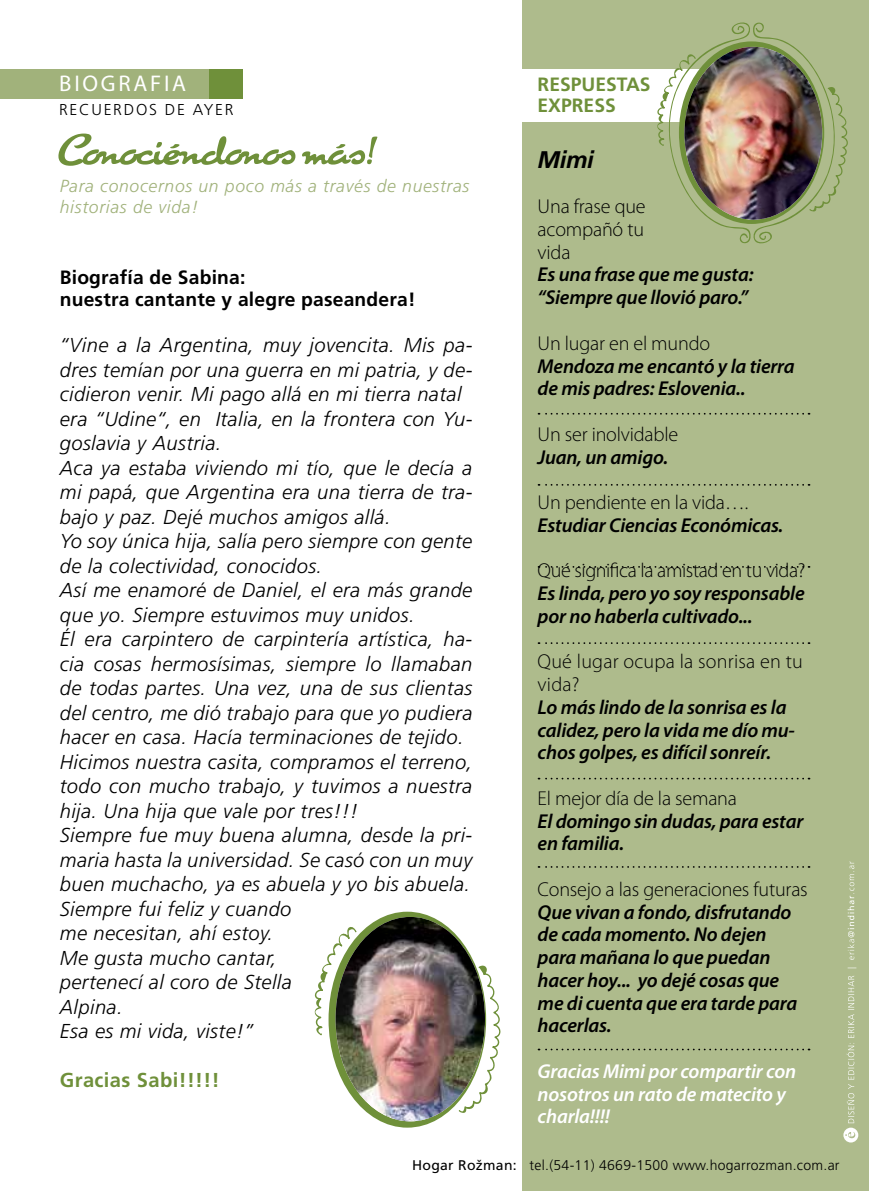
<style>
.page{position:relative;width:869px;height:1191px;background:#fff}
.page>*{position:absolute;margin:0;border:0;box-sizing:border-box;transform-origin:0 0}
.t1{font:italic 700 23.97px "Frutiger LT Std";color:#000}
.t2{font:22.75px "Myriad Pro";color:#fff}
.t3{font:italic 300 20.12px/24.5px "Frutiger LT Std";letter-spacing:.02em;color:#000}
.t4{font:italic 600 20.12px/22.8px "Myriad Pro";letter-spacing:-.01em;color:#000}
.t5{font:300 20.12px/22.8px "Myriad Pro";letter-spacing:-.01em;color:#000;text-align:justify}
.t6{font:italic 600 20.12px/22.8px "Myriad Pro";letter-spacing:-.01em;color:#fff}
.t7{font:300 20.12px/22.8px "Myriad Pro";letter-spacing:.01em;color:#000}
.t8{font:700 20.12px "Frutiger LT Std";letter-spacing:.02em;color:#6f903a}
.t9{font:700 19.25px/21.9px "Frutiger LT Std";letter-spacing:.01em;color:#000}
.t10{font:700 19.25px/21px "Frutiger LT Std";color:#6f903a}
.t11{font:italic 300 17.5px/21px "Frutiger LT Std";letter-spacing:.04em;color:#a1b27b}
.t12{font:300 15.75px "Frutiger LT Std";letter-spacing:.11em;color:#000}
.t13{font:300 14px "Frutiger LT Std";letter-spacing:.02em;color:#000}
.t14{font:300 14px "Helvetica";color:#000}
.s1{font-weight:400}
</style>
<div class="page">
<div style="left:522px;top:0;width:346px;height:1191px;background:#aebb8c"></div>
<div style="left:503px;top:69px;width:262px;height:53px;background:#fff"></div>
<svg style="left:843px;top:861px;width:14px;height:281px"></svg>
<svg style="left:657px;top:22px;width:191px;height:222px"></svg>
<div style="left:0;top:69px;width:209px;height:30px;background:#a1b27b"></div>
<div style="left:209px;top:69px;width:33px;height:30px;background:#6f903a"></div>
<svg style="left:58px;top:134px;width:319px;height:32px"></svg>
<svg style="left:538px;top:413px;width:261px;height:1px"></svg>
<svg style="left:538px;top:484px;width:261px;height:2px"></svg>
<svg style="left:538px;top:566px;width:261px;height:2px"></svg>
<svg style="left:538px;top:642px;width:261px;height:2px"></svg>
<svg style="left:538px;top:1048px;width:261px;height:2px"></svg>
<svg style="left:538px;top:866px;width:261px;height:1px"></svg>
<svg style="left:538px;top:777px;width:261px;height:2px"></svg>
<img style="left:684px;top:47px;width:137px;height:173px">
<svg style="left:484px;top:965px;width:17px;height:129px"></svg>
<svg style="left:314px;top:944px;width:21px;height:93px"></svg>
<img style="left:335px;top:917px;width:149px;height:204px">
<p class="t2" style="left:59px;top:70px;width:74px">BIOGRAFIA</p>
<p class="t12" style="left:59px;top:101px;width:176px">recuerdos de ayer</p>
<p class="t11" style="left:60px;top:175px;width:411px">Para conocernos un poco más a través de nuestras historias de vida!</p>
<p class="t9" style="left:60px;top:266px;width:357px">Biografía de Sabina:<br>nuestra cantante y alegre paseandera!</p>
<p class="t3" style="left:60px;top:333px;width:414px">“Vine a la Argentina, muy jovencita. Mis pa&shy;dres temían por una guerra en mi patria, y de&shy;cidieron venir. Mi pago allá en mi tierra natal era “Udine“, en Italia, en la frontera con Yu&shy;goslavia y Austria.<br>Aca ya estaba viviendo mi tío, que le decía a mi papá, que Argentina era una tierra de tra&shy;bajo y paz. Dejé muchos amigos allá.<br>Yo soy única hija, salía pero siempre con gente de la colectividad, conocidos.<br>Así me enamoré de Daniel, el era más grande que yo. Siempre estuvimos muy unidos.<br>Él era carpintero de carpintería artística, ha&shy;cia cosas hermosísimas, siempre lo llamaban de todas partes. Una vez, una de sus clientas del centro, me dió trabajo para que yo pudiera hacer en casa. Hacía terminaciones de tejido.<br>Hicimos nuestra casita, compramos el terreno, todo con mucho trabajo, y tuvimos a nuestra hija. Una hija que vale por tres!!!<br>Siempre fue muy buena alumna, desde la pri&shy;maria hasta la universidad. Se casó con un muy buen muchacho, ya es abuela y yo bis abuela.<br>Siempre fui feliz y cuando<br>me necesitan, ahí estoy.<br>Me gusta mucho cantar,<br>pertenecí al coro de Stella<br>Alpina.<br>Esa es mi vida, viste!”</p>
<p class="t8" style="left:60px;top:1068px;width:161px">Gracias Sabi!!!!!</p>
<p class="t10" style="left:537px;top:74px;width:114px">RESPUESTAS<br>EXPRESS</p>
<p class="t1" style="left:537px;top:145px;width:57px">Mimi</p>
<p class="t5" style="left:537px;top:195px;width:109px">Una frase que acompañó tu vida</p>
<p class="t4" style="left:537px;top:264px;width:217px">Es una frase que me gusta: “Siempre que llovió paro.”</p>
<p class="t5" style="left:537px;top:331px;width:174px">Un lugar en el mundo</p>
<p class="t4" style="left:537px;top:355px;width:258px">Mendoza me encantó y la tierra de mis padres: Eslovenia..</p>
<p class="t5" style="left:537px;top:422px;width:142px">Un ser inolvidable</p>
<p class="t4" style="left:537px;top:446px;width:132px">Juan, un amigo.</p>
<p class="t5" style="left:537px;top:491px;width:212px">Un pendiente en la vida….</p>
<p class="t4" style="left:537px;top:514px;width:247px">Estudiar Ciencias Económicas.</p>
<p class="t5" style="left:537px;top:559px;width:269px">Qué significa la amistad en tu vida?</p>
<p class="t4" style="left:537px;top:582px;width:268px">Es linda, pero yo soy responsable por no haberla cultivado...</p>
<p class="t7" style="left:537px;top:650px;width:267px">Qué lugar ocupa la sonrisa en tu vida?</p>
<p class="t4" style="left:537px;top:696px;width:259px">Lo más lindo de la sonrisa es la calidez, pero la vida me dío mu&shy;chos golpes, es difícil sonreír.</p>
<p class="t5" style="left:537px;top:786px;width:201px">El mejor día de la semana</p>
<p class="t4" style="left:537px;top:810px;width:267px">El domingo sin dudas, para estar en familia.</p>
<p class="t5" style="left:537px;top:877px;width:271px">Consejo a las generaciones futuras</p>
<p class="t4" style="left:537px;top:901px;width:261px">Que vivan a fondo, disfrutando de cada momento. No dejen para mañana lo que puedan hacer hoy... yo dejé cosas que me di cuenta que era tarde para hacerlas.</p>
<p class="t6" style="left:537px;top:1060px;width:260px">Gracias Mimi por compartir con nosotros un rato de matecito y charla!!!!</p>
<p class="t13" style="left:412px;top:1157px;width:429px"><span class="s1">Hogar Rožman:</span> tel.(54-11) 4669-1500 www.hogarrozman.com.ar</p>
<p class="t14" style="left:818px;top:1157px;width:17px">12</p>
</div>
